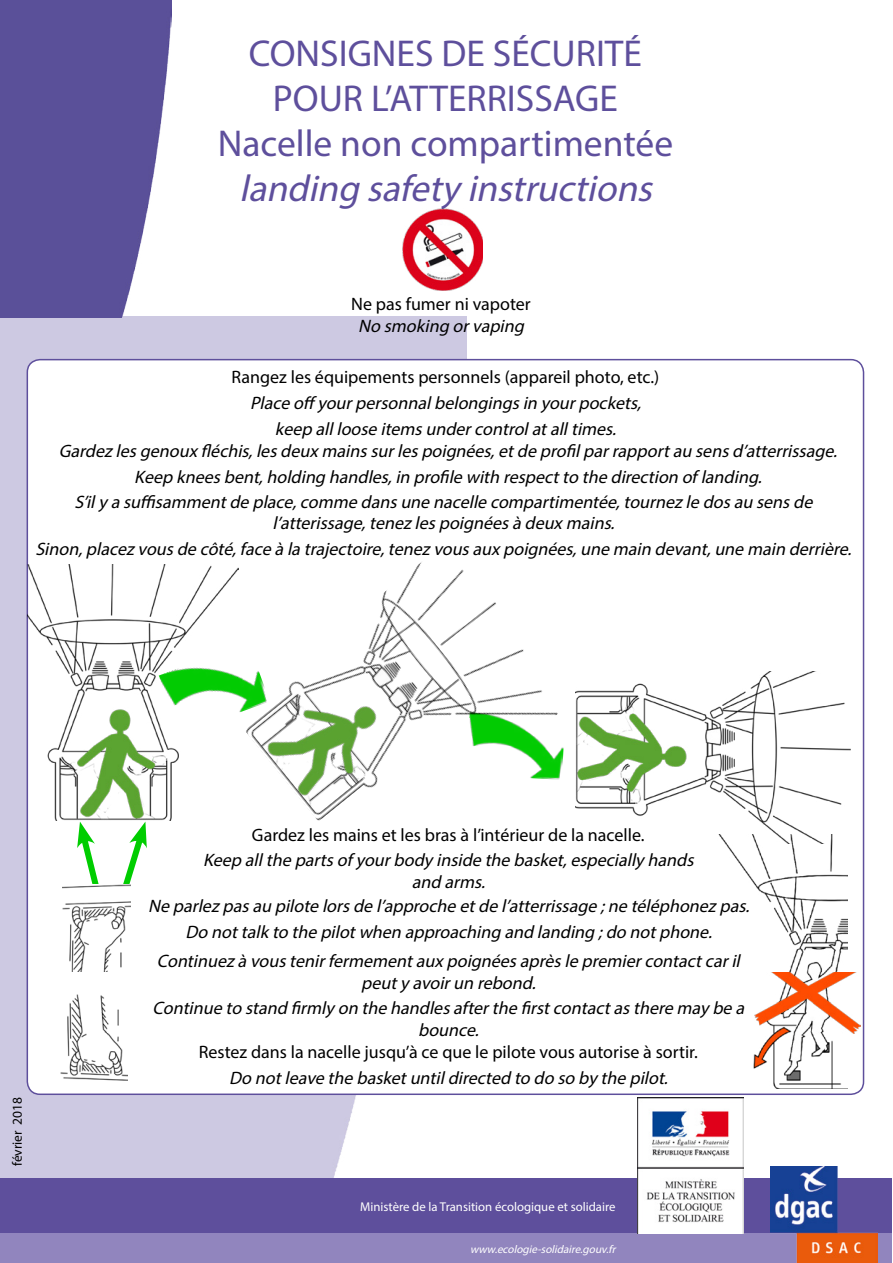
<style>
.page{position:relative;width:893px;height:1263px;background:#fff}
.page>*{position:absolute;margin:0;border:0;box-sizing:border-box;transform-origin:0 0}
.t1{font:37.5px/45px "Myriad Pro";color:#5e4f9c;text-align:center}
.t2{font:italic 37.5px "Myriad Pro";color:#5e4f9c}
.t3{font:italic 18px/21.6px "Myriad Pro";color:#000;text-align:center}
.t4{font:18px "Myriad Pro";color:#000}
.t5{font:13.5px "Myriad Pro";color:#000}
.t6{font:12.75px "Myriad Pro";color:#fff}
.t7{font:italic 11.25px "Myriad Pro";color:#fff}
</style>
<div class="page">
<img style="left:0;top:316px;width:466px;height:862px">
<div style="left:0;top:1178px;width:892px;height:55px;background:#5e4f9c"></div>
<div style="left:0;top:1233px;width:892px;height:30px;background:#9185be"></div>
<img style="left:771px;top:1166px;width:106px;height:97px">
<img style="left:638px;top:1097px;width:106px;height:136px">
<img style="left:0;top:0;width:171px;height:318px">
<img style="left:403px;top:208px;width:79px;height:82px">
<div style="left:27px;top:360px;width:836px;height:734px;background:#fff;border-radius:13px"></div>
<svg style="left:77px;top:822px;width:22px;height:62px"></svg>
<svg style="left:123px;top:821px;width:24px;height:86px"></svg>
<img style="left:62px;top:884px;width:68px;height:87px">
<img style="left:725px;top:844px;width:122px;height:245px">
<img style="left:755px;top:972px;width:105px;height:62px">
<img style="left:61px;top:994px;width:67px;height:86px">
<img style="left:27px;top:564px;width:205px;height:257px">
<img style="left:232px;top:562px;width:332px;height:259px">
<img style="left:575px;top:671px;width:275px;height:173px">
<h1 class="t1" style="left:218px;top:31px;width:457px">CONSIGNES DE SÉCURITÉ<br>POUR L’ATTERRISSAGE<br>Nacelle non compartimentée</h1>
<h1 class="t2" style="left:239px;top:166px;width:424px">landing safetyinstructions</h1>
<p class="t4" style="left:351px;top:293px;width:181px">Ne pas fumer ni vapoter</p>
<p class="t3" style="left:358px;top:315px;width:172px">No smoking orvaping</p>
<p class="t4" style="left:232px;top:366px;width:429px">Rangez les équipements personnels (appareil photo, etc.)</p>
<p class="t3" style="left:250px;top:390px;width:397px;line-height:25.8px">Place off yourpersonnalbelongingsin yourpockets, keep allloose itemsundercontrolatalltimes.</p>
<p class="t3" style="left:59px;top:437px;width:784px;line-height:25.8px">Gardezlesgenouxfléchis,lesdeuxmainssurlespoignées,etde profilparrapportau sensd’atterrissage.<br>Keep kneesbent,holding handles,in profile with respectto the direction oflanding.</p>
<p class="t3" style="left:74px;top:490px;width:744px">S’ilya suffisammentde place,comme dansune nacelle compartimentée,tournezle dosau sensde l’atterissage,tenezlespoignéesà deuxmains.</p>
<p class="t3" style="left:35px;top:538px;width:822px">Sinon,placezvousde côté,face à la trajectoire,tenezvousauxpoignées,une main devant,une main derrière.</p>
<p class="t5" style="left:9px;top:1166px;width:71px;rotate:-90deg">février 2018</p>
<p class="t4" style="left:252px;top:823px;width:394px">Gardez les mains et les bras à l’intérieur de la nacelle.</p>
<p class="t3" style="left:203px;top:849px;width:497px">Keep allthe partsofyourbodyinside the basket,especiallyhands and arms.</p>
<p class="t3" style="left:148px;top:893px;width:607px;line-height:25.8px">Ne parlezpasau pilote lorsde l’approche etde l’atterrissage ;ne téléphonezpas.<br>Do nottalkto the pilotwhen approaching and landing ;do notphone.</p>
<p class="t3" style="left:157px;top:950px;width:589px">Continuezà voustenirfermementauxpoignéesaprèsle premiercontactcaril peutyavoirun rebond.</p>
<p class="t3" style="left:153px;top:997px;width:598px">Continue to stand firmlyon the handlesafterthe firstcontactasthere maybe a bounce.</p>
<p class="t4" style="left:199px;top:1040px;width:501px">Restez dans la nacelle jusqu’à ce que le pilote vous autorise à sortir.</p>
<p class="t3" style="left:229px;top:1066px;width:445px">Do notleave the basketuntildirected to do so bythe pilot.</p>
<p class="t6" style="left:360px;top:1199px;width:257px">Ministère de la Transition écologique et solidaire</p>
<p class="t7" style="left:470px;top:1242px;width:150px">www.ecologie-solidaire.gouv.fr</p>
</div>
